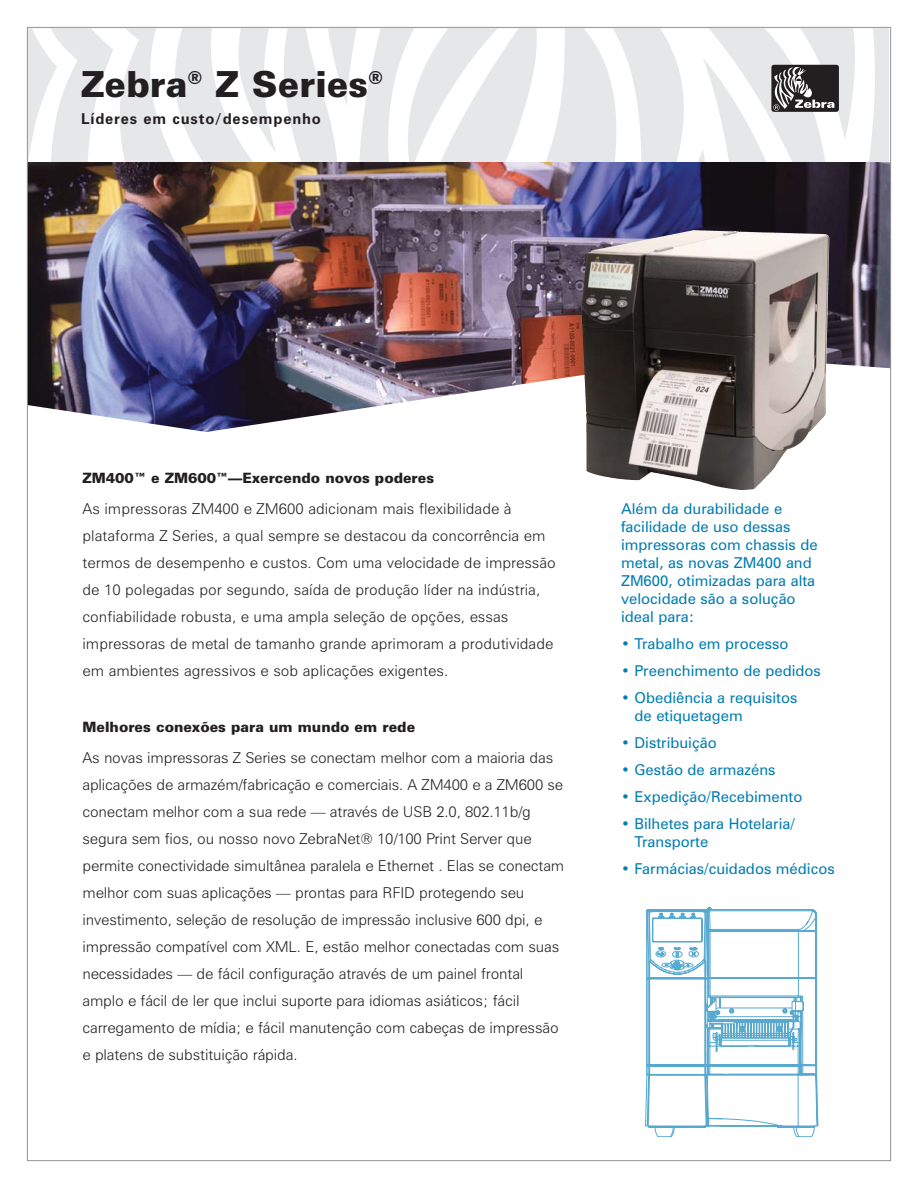
<style>
.page{position:relative;width:918px;height:1188px;background:#fff}
.page>*{position:absolute;margin:0;border:0;box-sizing:border-box;transform-origin:0 0}
.t1{font:900 36px "Zurich BT";color:#231f20}
.t2{font:300 15px/27px "Zurich BT";letter-spacing:-.01em;color:#231f20}
.t3{font:15px/18px "Zurich BT";color:#007cb1}
.t4{font:700 15px "Zurich BT";letter-spacing:.055em;color:#231f20}
.t5{font:900 14.25px "Zurich BT";color:#231f20}
</style>
<div class="page">
<div style="left:27px;top:28px;width:861px;height:181px;background:#e6e7e8"></div>
<svg style="left:584px;top:29px;width:57px;height:133px"></svg>
<svg style="left:88px;top:29px;width:51px;height:133px"></svg>
<svg style="left:29px;top:29px;width:48px;height:133px"></svg>
<svg style="left:150px;top:29px;width:415px;height:133px"></svg>
<svg style="left:645px;top:907px;width:174px;height:230px"></svg>
<svg style="left:661px;top:29px;width:214px;height:133px"></svg>
<img style="left:29px;top:162px;width:860px;height:270px">
<img style="left:603px;top:432px;width:206px;height:58px">
<h1 class="t1" style="left:81px;top:71px;width:304px">Zebra<sup>®</sup> Z Series<sup>®</sup></h1>
<p class="t4" style="left:81px;top:113px;width:242px">Líderes em custo/desempenho</p>
<p class="t5" style="left:82px;top:472px;width:353px">ZM400™ e ZM600™—Exercendo novos poderes</p>
<p class="t2" style="left:82px;top:497px;width:475px">As impressoras ZM400 e ZM600 adicionam mais flexibilidade à plataforma Z Series, a qual sempre se destacou da concorrência em termos de desempenho e custos. Com uma velocidade de impressão de 10 polegadas por segundo, saída de produção líder na indústria, confiabilidade robusta, e uma ampla seleção de opções, essas impressoras de metal de tamanho grande aprimoram a produtividade em ambientes agressivos e sob aplicações exigentes.</p>
<p class="t5" style="left:82px;top:721px;width:334px">Melhores conexões para um mundo em rede</p>
<p class="t2" style="left:82px;top:746px;width:483px">As novas impressoras Z Series se conectam melhor com a maioria das aplicações de armazém/fabricação e comerciais. A ZM400 e a ZM600 se conectam melhor com a sua rede — através de USB 2.0, 802.11b/g segura sem fios, ou nosso novo ZebraNet® 10/100 Print Server que permite conectividade simultânea paralela e Ethernet . Elas se conectam melhor com suas aplicações — prontas para RFID protegendo seu investimento, seleção de resolução de impressão inclusive 600 dpi, e impressão compatível com XML. E, estão melhor conectadas com suas necessidades — de fácil configuração através de um painel frontal amplo e fácil de ler que inclui suporte para idiomas asiáticos; fácil carregamento de mídia; e fácil manutenção com cabeças de impressão e platens de substituição rápida.</p>
<p class="t3" style="left:621px;top:501px;width:198px">Além da durabilidade e facilidade de uso dessas impressoras com chassis de metal, as novas ZM400 and<br>ZM600, otimizadas para alta velocidade são a solução ideal para:</p>
<p class="t3" style="left:621px;top:636px;width:169px">• Trabalho em processo</p>
<p class="t3" style="left:621px;top:663px;width:201px">• Preenchimento de pedidos</p>
<p class="t3" style="left:634px;top:690px;width:164px;text-indent:-14px">• Obediência a requisitos de etiquetagem</p>
<p class="t3" style="left:621px;top:735px;width:97px">• Distribuição</p>
<p class="t3" style="left:621px;top:762px;width:156px">• Gestão de armazéns</p>
<p class="t3" style="left:621px;top:789px;width:183px">• Expedição/Recebimento</p>
<p class="t3" style="left:634px;top:816px;width:162px;text-indent:-14px">• Bilhetes para Hotelaria/<br>Transporte</p>
<p class="t3" style="left:621px;top:860px;width:215px">• Farmácias/cuidados médicos</p>
</div>
